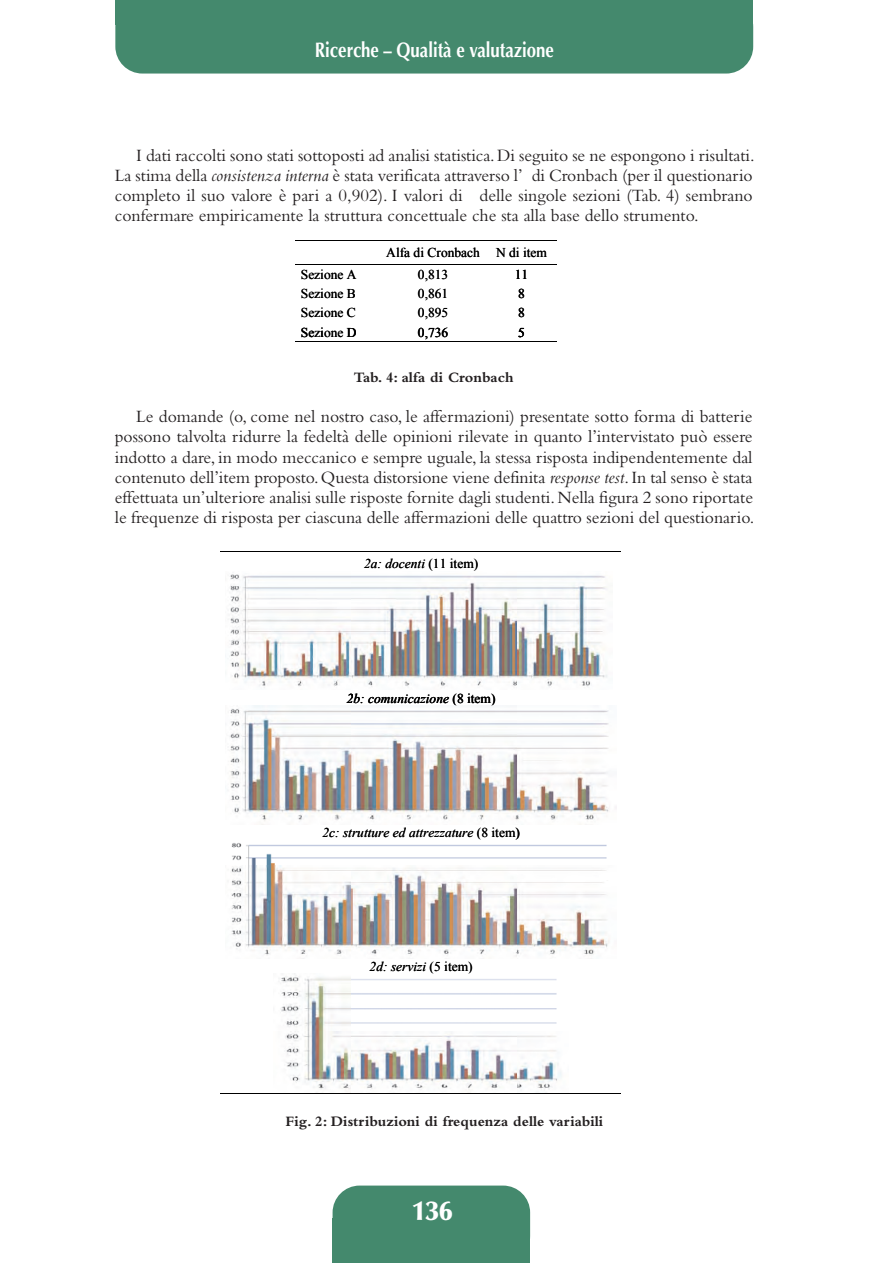
<style>
.page{position:relative;width:893px;height:1263px;background:#fff}
.page>*{position:absolute;margin:0;border:0;box-sizing:border-box;transform-origin:0 0}
.t1{font:900 27px "Optima";color:#fff}
.t2{font:700 21px "Optima";color:#fff;scale:.8 1}
.t3{font:18px/20.1px "Bembo";color:#231f20}
.t4{font:16.2px "Times New Roman";color:#000}
.t5{font:700 15px "Bembo";color:#231f20}
.t6{font:italic 13.5px "Times New Roman";color:#000}
.t7{font:13.5px/19.2px "Times New Roman";color:#000;text-align:justify}
.s1{font-style:italic}
.s2{font-family:"Times New Roman";font-size:16.2px;color:#000}
.s3{font-style:normal}
</style>
<div class="page">
<div style="left:333px;top:1185px;width:197px;height:78px;background:#44896d;border-radius:27px"></div>
<div style="left:333px;top:1218px;width:197px;height:45px;background:#44896d"></div>
<div style="left:115px;top:0;width:638px;height:74px;background:#44896d;border-radius:27px"></div>
<div style="left:115px;top:0;width:638px;height:24px;background:#44896d"></div>
<hr style="left:295px;top:240px;width:85px;height:1px;background:#000">
<hr style="left:380px;top:240px;width:106px;height:1px;background:#000">
<hr style="left:487px;top:240px;width:70px;height:1px;background:#000">
<hr style="left:295px;top:264px;width:85px;height:1px;background:#000">
<hr style="left:380px;top:264px;width:106px;height:1px;background:#000">
<hr style="left:487px;top:264px;width:70px;height:1px;background:#000">
<hr style="left:295px;top:341px;width:85px;height:1px;background:#000">
<hr style="left:379px;top:341px;width:107px;height:1px;background:#000">
<hr style="left:486px;top:341px;width:71px;height:1px;background:#000">
<hr style="left:220px;top:551px;width:401px;height:1px;background:#000">
<hr style="left:220px;top:1093px;width:401px;height:1px;background:#000">
<img style="left:229px;top:574px;width:379px;height:114px">
<img style="left:229px;top:705px;width:387px;height:116px">
<img style="left:231px;top:843px;width:378px;height:116px">
<img style="left:281px;top:974px;width:281px;height:116px">
<p class="t2" style="left:315px;top:38px;width:300px">Ricerche – Qualità e valutazione</p>
<p class="t3" style="left:115px;top:147px;width:646px;text-indent:21px">I dati raccolti sono stati sottoposti ad analisi statistica. Di seguito se ne espongono i risultati.<br>La stima della <span class="s1">consistenza interna</span> è stata verificata attraverso l’ di Cronbach (per il questionario<span class="s2">o </span>completo il suo valore è pari a 0,902). I valori di delle singole sezioni (Tab. 4) sembrano confermare empiricamente la struttura concettuale che sta alla base dello strumento.</p>
<p class="t4" style="left:301px;top:148px;width:10px">o</p>
<p class="t4" style="left:518px;top:148px;width:10px">g</p>
<p class="t4" style="left:161px;top:167px;width:9px">a</p>
<p class="t4" style="left:296px;top:186px;width:10px">o</p>
<p class="t4" style="left:512px;top:186px;width:10px">g</p>
<p class="t4" style="left:156px;top:205px;width:9px">a</p>
<p class="t7" style="left:301px;top:265px;width:57px">Se iz one A Se iz one B Se iz one C</p>
<p class="t7" style="left:386px;top:243px;width:95px">Alfa id Cronbach</p>
<p class="t7" style="left:496px;top:243px;width:52px">N di met i</p>
<p class="t7" style="left:418px;top:265px;width:32px">0,813<br>0,861<br>0,895</p>
<p class="t7" style="left:515px;top:265px;width:15px;text-align:left">11<br>8<br>8</p>
<p class="t7" style="left:301px;top:322px;width:57px">Se iz one D</p>
<p class="t7" style="left:418px;top:322px;width:32px">0,736</p>
<p class="t7" style="left:518px;top:322px;width:8px">5</p>
<p class="t5" style="left:354px;top:372px;width:161px">Tab. 4: alfa di Cronbach</p>
<p class="t3" style="left:115px;top:408px;width:641px;text-align:justify;text-indent:21px">Le domande (o, come nel nostro caso, le affermazioni) presentate sotto forma di batterie possono talvolta ridurre la fedeltà delle opinioni rilevate in quanto l’intervistato può essere indotto a dare, in modo meccanico e sempre uguale, la stessa risposta indipendentemente dal contenuto dell’item proposto. Questa distorsione viene definita <span class="s1">response test</span>. In tal senso è stata effettuata un’ulteriore analisi sulle risposte fornite dagli studenti. Nella figura 2 sono riportate le frequenze di risposta per ciascuna delle affermazioni delle quattro sezioni del questionario.</p>
<p class="t4" style="left:167px;top:421px;width:10px">n</p>
<p class="t4" style="left:730px;top:421px;width:10px">o</p>
<p class="t6" style="left:364px;top:556px;width:116px">2a: docenti <span class="s3">(1 item)</span></p>
<p class="t7" style="left:440px;top:554px;width:8px">1</p>
<p class="t6" style="left:347px;top:690px;width:150px">2b: comunicazione <span class="s3">(8 item)</span></p>
<p class="t6" style="left:322px;top:825px;width:199px">2 strutture ed attrezzature <span class="s3">(8 item)</span></p>
<p class="t6" style="left:329px;top:825px;width:12px">c:</p>
<p class="t6" style="left:370px;top:959px;width:105px">2d: servizi <span class="s3">(5 item)</span></p>
<p class="t5" style="left:286px;top:1116px;width:319px">Fig. 2: Distribuzioni di frequenza delle variabili</p>
<p class="t1" style="left:412px;top:1200px;width:42px">136</p>
</div>
